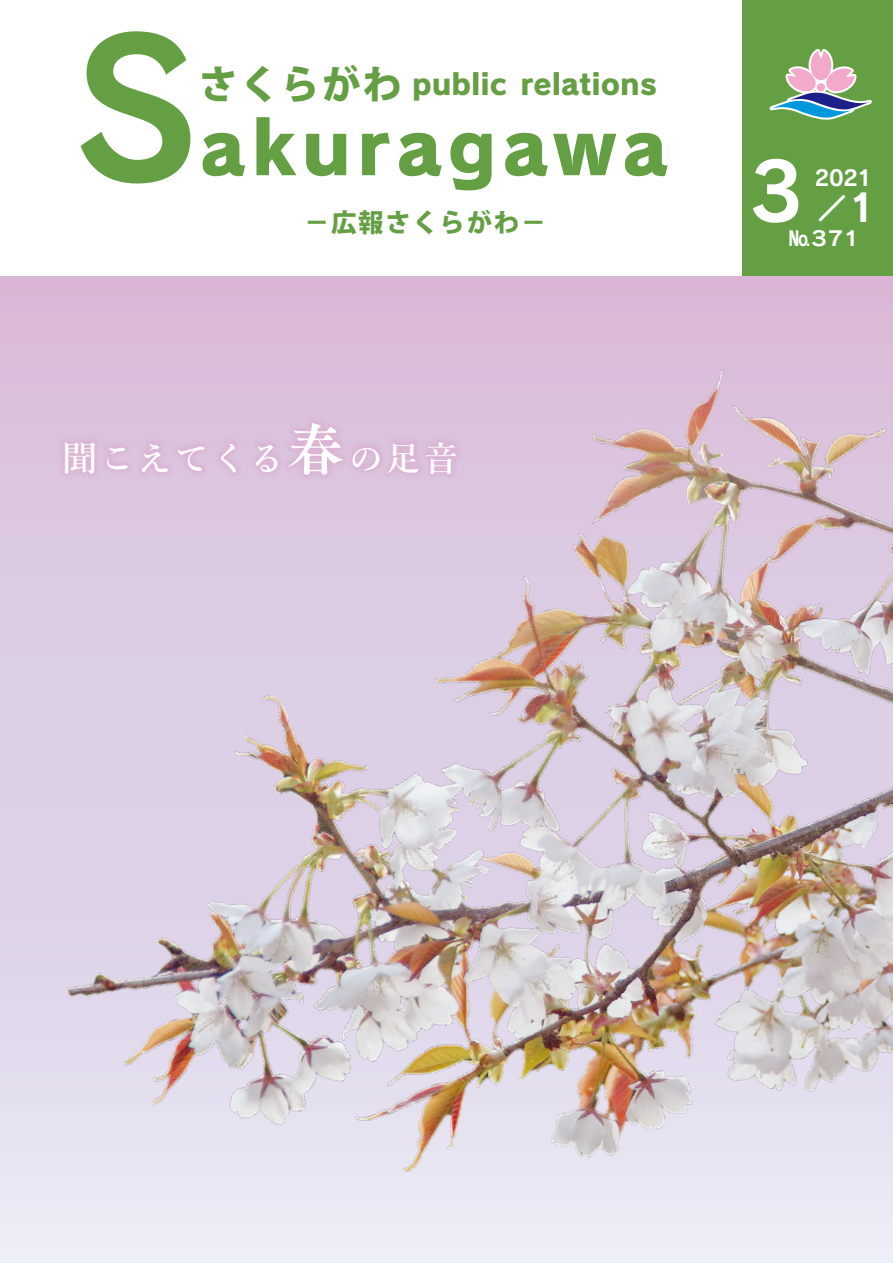
<style>
.page{position:relative;width:893px;height:1263px;background:#fff}
.page>*{position:absolute;margin:0;border:0;box-sizing:border-box;transform-origin:0 0}
.t1{font:186px "Rodin Pro B";color:#659f44}
.t2{font:78.3px "Rodin Pro B";color:#fff}
.t3{font:74.4px "Rodin Pro EB";letter-spacing:.075em;color:#659f44}
.t4{font:600 34.05px "Yu Mincho";letter-spacing:.1em;color:#fff}
.t5{font:29.4px "Rodin Pro EB";color:#659f44}
.t6{font:28.5px "Rodin Pro B";color:#fff}
.t7{font:800 25.5px "Koz Go Pr 6 N";letter-spacing:.06em;color:#659f44}
.t8{font:21.3px "Rodin Pro B";color:#fff}
.t9{font:20.1px "Rodin Pro B";color:#fff}
.s1{font-family:"Koz Go Pr 6 N";font-weight:800;font-size:39.15px}
.s2{font-family:"Tsuku A Old Min Pr 6 N B";font-weight:400;font-size:56.4px}
.s3{font-size:37.95px}
</style>
<div class="page">
<div style="left:742px;top:0;width:151px;height:276px;background:#659f44"></div>
<svg style="left:769px;top:49px;width:103px;height:71px"></svg>
<div style="left:0;top:276px;width:893px;height:987px;background:#dbb9d7"></div>
<img style="left:0;top:370px;width:893px;height:893px">
<div style="left:57px;top:415px;width:407px;height:67px;background:#dbc1dc"></div>
<h1 class="t1" style="left:72px;top:-15px;width:131px">S</h1>
<p class="t5" style="left:199px;top:64px;width:460px"><span class="s1">さくらがわ</span> public relations</p>
<h3 class="t3" style="left:200px;top:96px;width:469px">akuragawa</h3>
<p class="t7" style="left:304px;top:208px;width:244px">－広報さくらがわ－</p>
<p class="t4" style="left:63px;top:439px;width:397px">聞こえてくる<span class="s2">春</span>の足音</p>
<h2 class="t2" style="left:750px;top:139px;width:55px">3</h2>
<p class="t8" style="left:814px;top:163px;width:59px">2021</p>
<p class="t6" style="left:818px;top:189px;width:59px">／<span class="s3">1</span></p>
<p class="t9" style="left:789px;top:225px;width:74px">№３７１</p>
</div>
